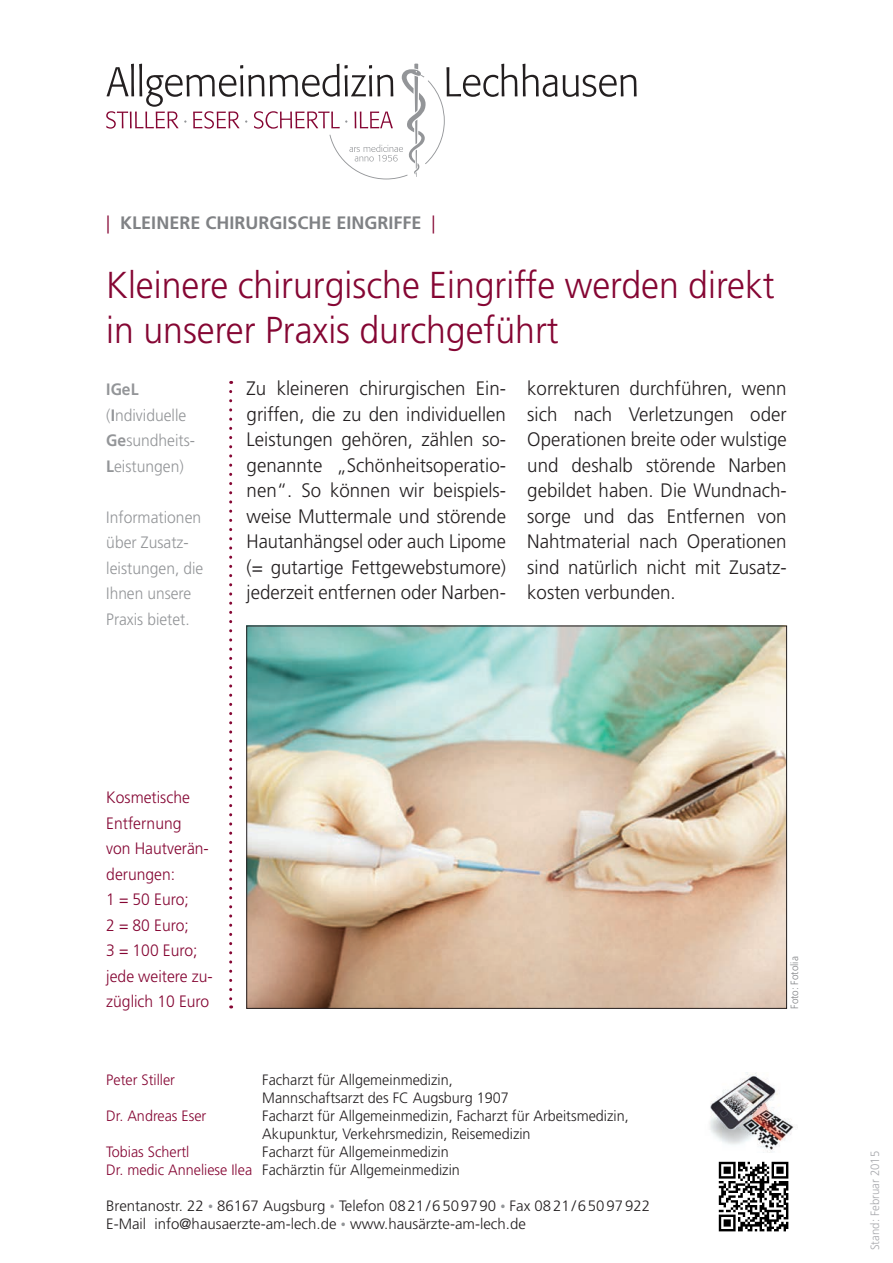
<style>
.page{position:relative;width:893px;height:1263px;background:#fff}
.page>*{position:absolute;margin:0;border:0;box-sizing:border-box;transform-origin:0 0}
.t1{font:300 37.5px/45px "Frutiger";color:#850633;scale:.95 1}
.t2{font:300 19.5px/25.5px "Frutiger";color:#231f20;text-align:justify;scale:.96 1}
.t3{font:700 18px "Frutiger";color:#808285}
.t4{font:300 16.5px/25.5px "Frutiger";color:#939598;scale:.95 1}
.t5{font:300 16.5px/25.5px "Frutiger";color:#850633;scale:.95 1}
.t6{font:300 15px/18px "Frutiger";color:#231f20;scale:.96 1}
.t7{font:300 15px/18px "Frutiger";color:#231f20}
.t8{font:300 15px "Frutiger";color:#850633;scale:.96 1}
.t9{font:300 12px "Frutiger";color:#a8a9ad;scale:.95 1}
.t10{font:300 10.5px "Frutiger";color:#808285;scale:.95 1}
.s1{font-weight:300;color:#850633}
.s2{font-weight:700}
.s3{color:#850633}
.s4{font-size:10.5px;color:#939598}
</style>
<div class="page">
<img style="left:718px;top:1161px;width:71px;height:71px">
<img style="left:709px;top:1072px;width:85px;height:81px">
<img style="left:249px;top:628px;width:536px;height:378px">
<svg style="left:229px;top:391px;width:3px;height:617px"></svg>
<svg style="left:563px;top:75px;width:74px;height:22px"></svg>
<svg style="left:106px;top:64px;width:451px;height:115px"></svg>
<p class="t3" style="left:106px;top:213px;width:331px"><span class="s1">|</span> KLEINERE CHIRURGISCHE EINGRIFFE <span class="s1">|</span></p>
<h1 class="t1" style="left:106px;top:263px;width:705px">Kleinere chirurgische Eingriffe werden direkt in unserer Praxis durchgeführt</h1>
<p class="t4" style="left:106px;top:377px;width:95px"><span class="s2">IGeL </span>(<span class="s2">I</span>ndividuelle<br><span class="s2">Ge</span>sundheits-<br><span class="s2">L</span>eistungen)</p>
<p class="t4" style="left:106px;top:505px;width:104px">Informationen über Zusatz&shy;leistungen, die<br>Ihnen unsere<br>Praxis bietet.</p>
<p class="t2" style="left:247px;top:376px;width:272px">Zu kleineren chirurgischen Ein&shy;griffen, die zu den individuellen Leistungen gehören, zählen so&shy;genannte „Schönheitsoperatio&shy;nen“. So können wir beispiels&shy;weise Muttermale und störende Hautanhängsel oder auch Lipome (= gutartige Fettgewebstumore) jederzeit entfernen oder Narben-</p>
<p class="t2" style="left:527px;top:376px;width:272px">korrekturen durchführen, wenn sich nach Verletzungen oder Operationen breite oder wulstige und deshalb störende Narben gebildet haben. Die Wundnach&shy;sorge und das Entfernen von Nahtmaterial nach Operationen sind natürlich nicht mit Zusatz&shy;kosten verbunden.</p>
<p class="t5" style="left:106px;top:785px;width:113px">Kosmetische<br>Entfernung<br>von Hautverän&shy;derungen:<br>1 = 50 Euro;<br>2 = 80 Euro;<br>3 = 100 Euro; jede weitere zu&shy;züglich 10 Euro</p>
<p class="t10" style="left:789px;top:1009px;width:57px;rotate:-90deg">Foto: Fotolia</p>
<p class="t8" style="left:106px;top:1071px;width:73px">Peter Stiller</p>
<p class="t6" style="left:262px;top:1071px;width:258px">Facharzt für Allgemeinmedizin,<br>Mannschaftsarzt des FC Augsburg 1907</p>
<p class="t8" style="left:106px;top:1107px;width:106px">Dr. Andreas Eser</p>
<p class="t6" style="left:262px;top:1107px;width:383px">Facharzt für Allgemeinmedizin, Facharzt für Arbeitsmedizin,<br>Akupunktur, Verkehrsmedizin, Reisemedizin</p>
<p class="t8" style="left:106px;top:1143px;width:88px">Tobias Schertl</p>
<p class="t6" style="left:106px;top:1143px;width:370px;text-indent:156px">Facharzt für Allgemeinmedizin<br><span class="s3">Dr. medic Anneliese Ilea</span> Fachärztin für Allgemeinmedizin</p>
<p class="t7" style="left:106px;top:1197px;width:545px">Brentanostr. 22 <span class="s4">•</span> 86167 Augsburg <span class="s4">•</span> Telefon 0821/6509790 <span class="s4">•</span> Fax 0821/65097922<br>E-Mail info@hausaerzte-am-lech.de <span class="s4">•</span> www.hausärzte-am-lech.de</p>
<p class="t9" style="left:868px;top:1250px;width:106px;rotate:-90deg">Stand: Februar 2015</p>
</div>
